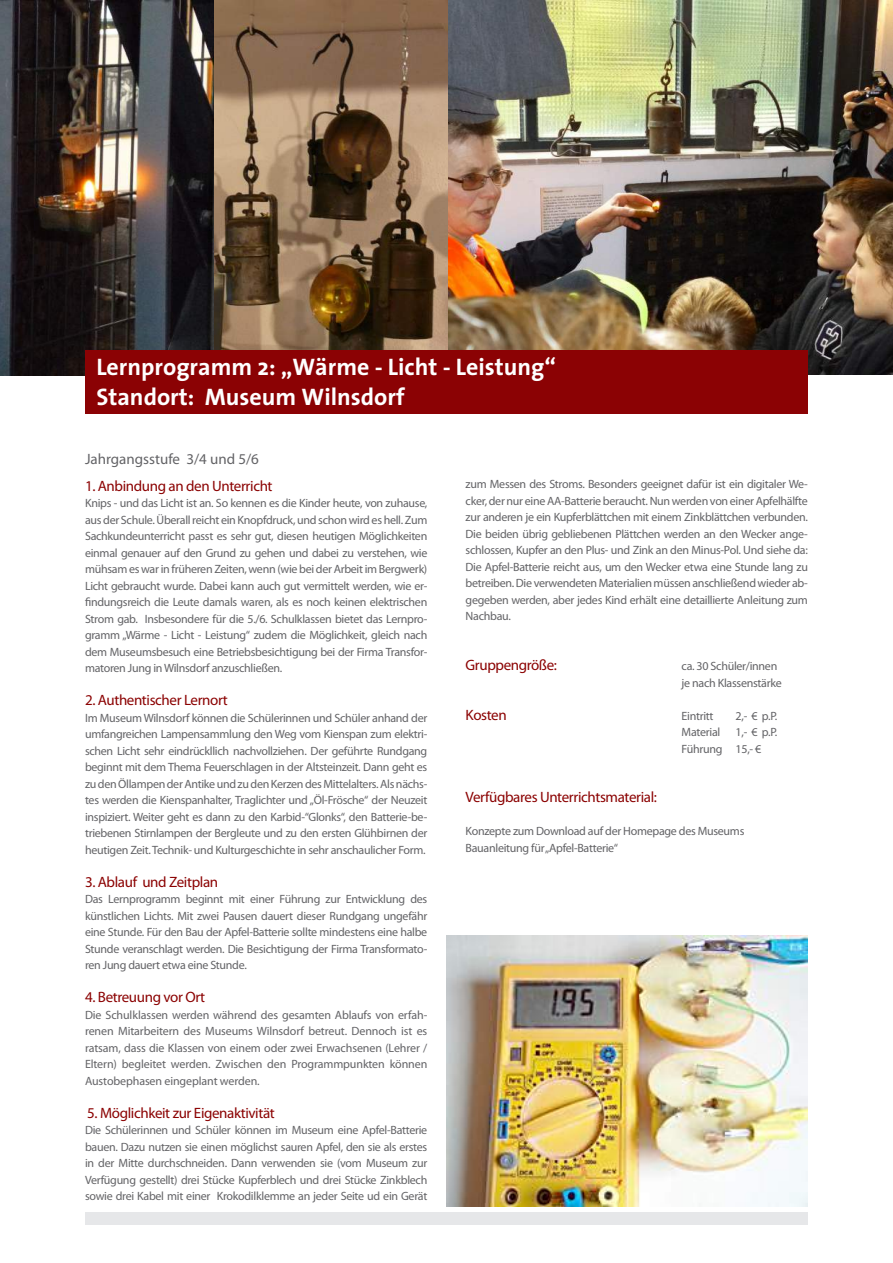
<style>
.page{position:relative;width:893px;height:1263px;background:#fff}
.page>*{position:absolute;margin:0;border:0;box-sizing:border-box;transform-origin:0 0}
.t1{font:700 24px/29.4px "The Sans";color:#fff}
.t2{font:15px "Myriad Pro";letter-spacing:-.025em;color:#8b0202}
.t3{font:15px "Myriad Pro";color:#636366}
.t4{font:12px/16.5px "Myriad Pro";letter-spacing:-.025em;color:#636366;text-align:justify}
</style>
<div class="page">
<div style="left:85px;top:1212px;width:723px;height:13px;background:#e6e7e9"></div>
<img style="left:0;top:0;width:893px;height:375px">
<img style="left:446px;top:935px;width:362px;height:272px">
<div style="left:85px;top:350px;width:723px;height:63px;background:#8b0204"></div>
<h1 class="t1" style="left:96px;top:352px;width:461px">Lernprogramm 2: „Wärme - Licht - Leistung“<br>Standort: Museum Wilnsdorf</h1>
<p class="t3" style="left:85px;top:450px;width:175px">Jahrgangsstufe 3/4 und 5/6</p>
<p class="t2" style="left:85px;top:476px;width:189px">1. Anbindung an den Unterricht</p>
<p class="t4" style="left:85px;top:495px;width:344px">Knips - und das Licht ist an. So kennen es die Kinder heute, von zuhause, aus der Schule. Überall reicht ein Knopfdruck, und schon wird es hell. Zum Sachkundeunterricht passt es sehr gut, diesen heutigen Möglichkeiten einmal genauer auf den Grund zu gehen und dabei zu verstehen, wie mühsam es war in früheren Zeiten, wenn (wie bei der Arbeit im Bergwerk)<br>Licht gebraucht wurde. Dabei kann auch gut vermittelt werden, wie er&shy;findungsreich die Leute damals waren, als es noch keinen elektrischen Strom gab. Insbesondere für die 5./6. Schulklassen bietet das Lernpro&shy;gramm „Wärme - Licht - Leistung“ zudem die Möglichkeit, gleich nach dem Museumsbesuch eine Betriebsbesichtigung bei der Firma Transfor&shy;matoren Jung in Wilnsdorf anzuschließen.</p>
<p class="t2" style="left:85px;top:691px;width:144px">2. Authentischer Lernort</p>
<p class="t4" style="left:85px;top:709px;width:344px">Im Museum Wilnsdorf können die Schülerinnen und Schüler anhand der umfangreichen Lampensammlung den Weg vom Kienspan zum elektri&shy;schen Licht sehr eindrückllich nachvollziehen. Der geführte Rundgang beginnt mit dem Thema Feuerschlagen in der Altsteinzeit. Dann geht es zu den Öllampen der Antike und zu den Kerzen des Mittelalters. Als nächs&shy;tes werden die Kienspanhalter, Traglichter und „Öl-Frösche“ der Neuzeit inspiziert. Weiter geht es dann zu den Karbid-“Glonks“, den Batterie-be&shy;triebenen Stirnlampen der Bergleute und zu den ersten Glühbirnen der heutigen Zeit. Technik- und Kulturgeschichte in sehr anschaulicher Form.</p>
<p class="t2" style="left:85px;top:872px;width:135px">3. Ablauf und Zeitplan</p>
<p class="t4" style="left:85px;top:891px;width:344px">Das Lernprogramm beginnt mit einer Führung zur Entwicklung des künstlichen Lichts. Mit zwei Pausen dauert dieser Rundgang ungefähr eine Stunde. Für den Bau der Apfel-Batterie sollte mindestens eine halbe Stunde veranschlagt werden. Die Besichtigung der Firma Transformato&shy;ren Jung dauert etwa eine Stunde.</p>
<p class="t2" style="left:85px;top:988px;width:122px">4. Betreuung vor Ort</p>
<p class="t4" style="left:85px;top:1006px;width:344px">Die Schulklassen werden während des gesamten Ablaufs von erfah&shy;renen Mitarbeitern des Museums Wilnsdorf betreut. Dennoch ist es ratsam, dass die Klassen von einem oder zwei Erwachsenen (Lehrer / Eltern) begleitet werden. Zwischen den Programmpunkten können Austobephasen eingeplant werden.</p>
<p class="t2" style="left:87px;top:1103px;width:189px">5. Möglichkeit zur Eigenaktivität</p>
<p class="t4" style="left:85px;top:1122px;width:344px">Die Schülerinnen und Schüler können im Museum eine Apfel-Batterie bauen. Dazu nutzen sie einen möglichst sauren Apfel, den sie als erstes in der Mitte durchschneiden. Dann verwenden sie (vom Museum zur Verfügung gestellt) drei Stücke Kupferblech und drei Stücke Zinkblech sowie drei Kabel mit einer Krokodilklemme an jeder Seite ud ein Gerät</p>
<p class="t4" style="left:466px;top:476px;width:344px">zum Messen des Stroms. Besonders geeignet dafür ist ein digitaler We&shy;cker, der nur eine AA-Batterie beraucht. Nun werden von einer Apfelhälfte zur anderen je ein Kupferblättchen mit einem Zinkblättchen verbunden.<br>Die beiden übrig gebliebenen Plättchen werden an den Wecker ange&shy;schlossen, Kupfer an den Plus- und Zink an den Minus-Pol. Und siehe da:<br>Die Apfel-Batterie reicht aus, um den Wecker etwa eine Stunde lang zu betreiben. Die verwendeten Materialien müssen anschließend wieder ab&shy;gegeben werden, aber jedes Kind erhält eine detaillierte Anleitung zum Nachbau.</p>
<p class="t2" style="left:466px;top:656px;width:93px">Gruppengröße:</p>
<p class="t4" style="left:682px;top:657px;width:102px">ca. 30 Schüler/innen je nach Klassenstärke</p>
<p class="t2" style="left:466px;top:705px;width:43px">Kosten</p>
<p class="t4" style="left:682px;top:707px;width:33px">Eintritt</p>
<p class="t4" style="left:736px;top:707px;width:43px">2,- € p.P.</p>
<p class="t4" style="left:682px;top:723px;width:40px">Material</p>
<p class="t4" style="left:682px;top:723px;width:97px;text-indent:54px">1,- € p.P.<br>Führung 15,- €</p>
<p class="t2" style="left:466px;top:788px;width:193px">Verfügbares Unterrichtsmaterial:</p>
<p class="t4" style="left:466px;top:822px;width:280px">Konzepte zum Download auf der Homepage des Museums<br>Bauanleitung für „Apfel-Batterie“</p>
</div>
